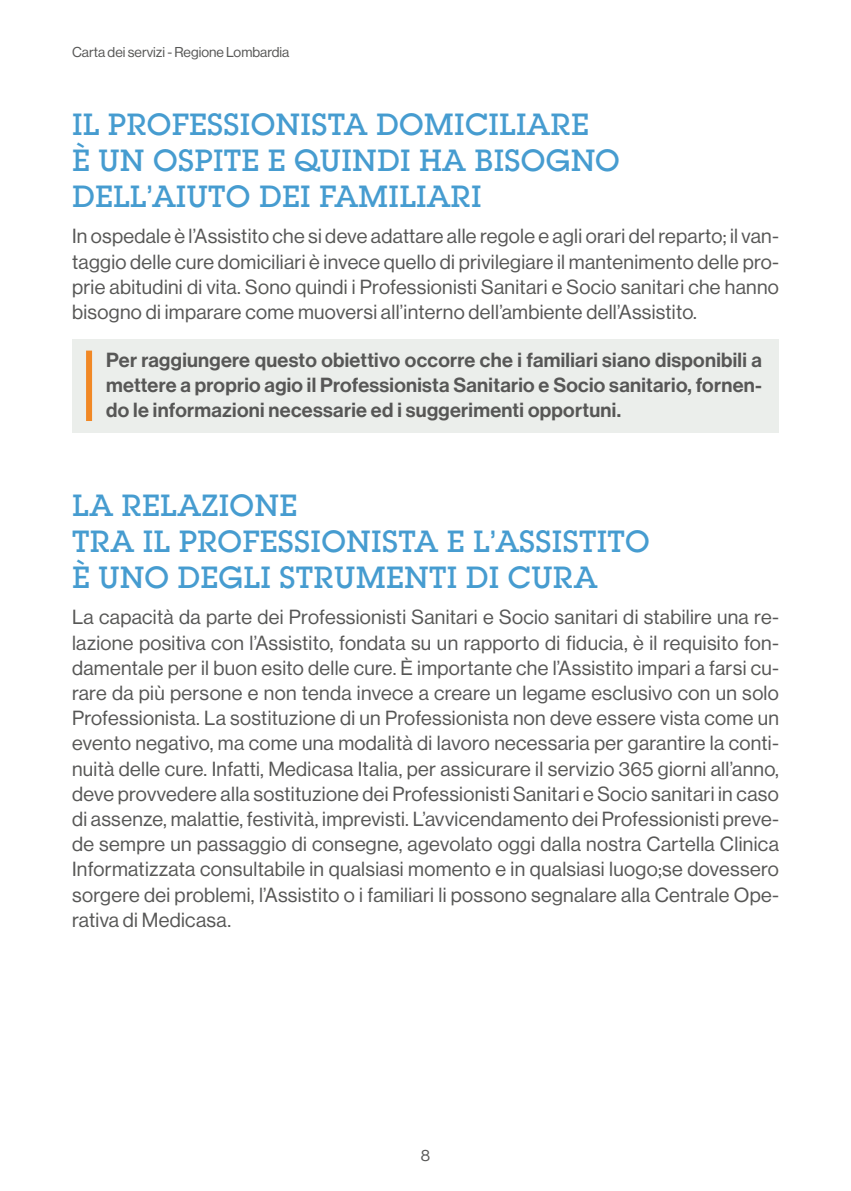
<style>
.page{position:relative;width:851px;height:1191px;background:#fff}
.page>*{position:absolute;margin:0;border:0;box-sizing:border-box;transform-origin:0 0}
.HD2{font:500 30px/36px "Lubalin Graph Std";letter-spacing:.01em;color:#469cd0}
.Testo_Prima_riga{font:20px/25.2px "N Haas Grotesk DS Pro 55 Rg";letter-spacing:.015em;color:#575756;text-align:justify}
.BOX_evidenziato{font:20px/25.2px "Neue Haas Display Mediu";letter-spacing:.015em;color:#575756;text-align:justify}
.t1{font:16px "N Haas Grotesk DS Pro 55 Rg";color:#575756}
.t2{font:14px "N Haas Grotesk DS Pro 55 Rg";color:#575756}
</style>
<div class="page">
<div style="left:72px;top:339px;width:706px;height:93px;background:#ebeeeb"></div>
<div style="left:86px;top:350px;width:6px;height:71px;background:#f18825"></div>
<p class="t2" style="left:72px;top:44px;width:219px">Carta dei servizi - Regione Lombardia</p>
<p class="HD2" style="left:72px;top:106px;width:549px">IL PROFESSIONISTA DOMICILIARE<br>È UN OSPITE E QUINDI HA BISOGNO<br>DELL’AIUTO DEI FAMILIARI</p>
<p class="Testo_Prima_riga" style="left:72px;top:224px;width:708px">In ospedale è l’Assistito che si deve adattare alle regole e agli orari del reparto; il van&shy;taggio delle cure domiciliari è invece quello di privilegiare il mantenimento delle pro&shy;prie abitudini di vita. Sono quindi i Professionisti Sanitari e Socio sanitari che hanno bisogno di imparare come muoversi all’interno dell’ambiente dell’Assistito.</p>
<p class="BOX_evidenziato" style="left:106px;top:348px;width:657px">Per raggiungere questo obiettivo occorre che i familiari siano disponibili a mettere a proprio agio il Professionista Sanitario e Socio sanitario, fornen&shy;do le informazioni necessarie ed i suggerimenti opportuni.</p>
<p class="HD2" style="left:72px;top:487px;width:579px">LA RELAZIONE<br>TRA IL PROFESSIONISTA E L’ASSISTITO<br>È UNO DEGLI STRUMENTI DI CURA</p>
<p class="Testo_Prima_riga" style="left:72px;top:605px;width:708px">La capacità da parte dei Professionisti Sanitari e Socio sanitari di stabilire una re&shy;lazione positiva con l’Assistito, fondata su un rapporto di fiducia, è il requisito fon&shy;damentale per il buon esito delle cure. È importante che l’Assistito impari a farsi cu&shy;rare da più persone e non tenda invece a creare un legame esclusivo con un solo Professionista. La sostituzione di un Professionista non deve essere vista come un evento negativo, ma come una modalità di lavoro necessaria per garantire la conti&shy;nuità delle cure. Infatti, Medicasa Italia, per assicurare il servizio 365 giorni all’anno, deve provvedere alla sostituzione dei Professionisti Sanitari e Socio sanitari in caso di assenze, malattie, festività, imprevisti. L’avvicendamento dei Professionisti preve&shy;de sempre un passaggio di consegne, agevolato oggi dalla nostra Cartella Clinica Informatizzata consultabile in qualsiasi momento e in qualsiasi luogo;se dovessero sorgere dei problemi, l’Assistito o i familiari li possono segnalare alla Centrale Ope&shy;rativa di Medicasa.</p>
<p class="t1" style="left:421px;top:1146px;width:11px">8</p>
</div>
